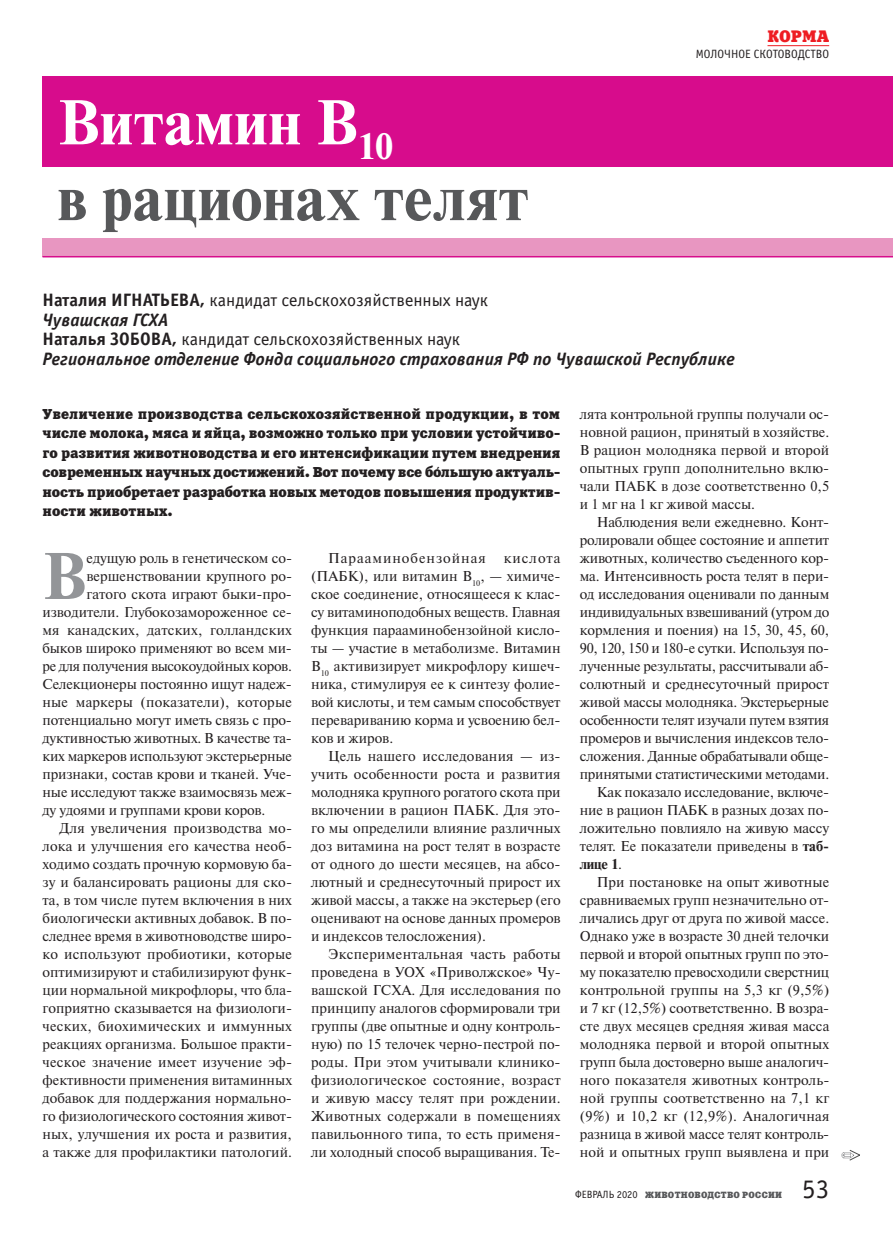
<style>
.page{position:relative;width:893px;height:1234px;background:#fff}
.page>*{position:absolute;margin:0;border:0;box-sizing:border-box;transform-origin:0 0}
.t1{font:700 65.7px "Newton C";color:#939598}
.t2{font:700 63px/75.8px "Newton C";letter-spacing:.01em;color:#57585a}
.t3{font:27px "Officina Sans C";color:#231f20}
.t4{font:italic 700 18px/19.5px "Officina Sans C";color:#231f20}
.t5{font:16.5px "Xenia C";color:#ee1d23}
.t6{font:14.25px/18px "Newton C";letter-spacing:-.005em;color:#231f20;text-align:justify}
.t7{font:14.25px/19.5px "Xenia C";letter-spacing:-.01em;color:#231f20;text-align:justify}
.t8{font:14.25px "Newton C";letter-spacing:.015em;color:#231f20}
.t9{font:14.25px "Newton C";letter-spacing:-.025em;color:#231f20}
.t10{font:14.25px "Newton C";letter-spacing:.07em;color:#231f20}
.t11{font:700 14.25px "Newton C";color:#231f20}
.t12{font:12px "Officina Sans C";color:#231f20}
.t13{font:9px "Xenia C";letter-spacing:.025em;color:#57585a}
.s1{color:#fff}
.s2{font-style:normal}
.s3{font-weight:400;font-style:normal}
.s4{font-weight:700}
.s5{font-weight:400}
.s6{font-family:"Officina Sans C";font-size:10.5px;color:#231f20}
</style>
<div class="page">
<hr style="left:767px;top:45px;width:62px;height:1px;background:#ee1d23">
<div style="left:43px;top:77px;width:850px;height:90px;background:#d70c8c"></div>
<div style="left:43px;top:239px;width:850px;height:18px;background:#e896c1"></div>
<hr style="left:43px;top:256px;width:850px;height:1px;background:#d70c8c">
<svg style="left:842px;top:1150px;width:18px;height:10px"></svg>
<h2 class="t2" style="left:58px;top:85px;width:472px"><span class="s1">Витамин B</span><sub>10<br></sub>в рационах телят</h2>
<p class="t5" style="left:767px;top:26px;width:63px">КОРМА</p>
<p class="t12" style="left:696px;top:48px;width:135px">МОЛОЧНОЕ СКОТОВОДСТВО</p>
<p class="t4" style="left:43px;top:290px;width:694px"><span class="s2">Наталия ИГНАТЬЕВА,</span> <span class="s3">кандидат сельскохозяйственных наук<br></span>Чувашская ГСХА<br><span class="s2">Наталья ЗОБОВА,</span> <span class="s3">кандидат сельскохозяйственных наук<br></span>Региональное отделение Фонда социального страхования РФ по Чувашской Республике</p>
<p class="t7" style="left:43px;top:404px;width:520px">Увеличение производства сельскохозяйственной продукции, в том числе молока, мяса и яйца, возможно только при условии устойчиво&shy;го развития животноводства и его интенсификации путем внедрения современных научных достижений. Вот почему все большую актуаль&shy;ность приобретает разработка новых методов повышения продуктив&shy;ности животных.</p>
<p class="t6" style="left:580px;top:405px;width:251px">лята контрольной группы получали ос&shy;новной рацион, принятый в хозяйстве.<br>В рацион молодняка первой и второй опытных групп дополнительно вклю&shy;чали ПАБК в дозе соответственно 0,5 и 1 мг на 1 кг живой массы.</p>
<p class="t6" style="left:597px;top:513px;width:232px">Наблюдения вели ежедневно. Конт-</p>
<p class="t6" style="left:580px;top:531px;width:251px">ролировали общее состояние и аппетит</p>
<p class="t6" style="left:580px;top:549px;width:251px">животных, количество съеденного кор-</p>
<p class="t6" style="left:580px;top:567px;width:251px">ма. Интенсивность роста телят в пери-</p>
<p class="t6" style="left:580px;top:585px;width:251px">од исследования оценивали по данным</p>
<p class="t9" style="left:580px;top:604px;width:251px">индивидуальных взвешиваний (утром до</p>
<p class="t6" style="left:580px;top:621px;width:251px">кормления и поения) на 15, 30, 45, 60,</p>
<p class="t6" style="left:580px;top:639px;width:251px">90, 120, 150 и 180‑е сутки. Используя по-</p>
<p class="t6" style="left:580px;top:657px;width:251px">лученные результаты, рассчитывали аб-</p>
<p class="t6" style="left:580px;top:675px;width:251px">солютный и среднесуточный прирост</p>
<p class="t6" style="left:580px;top:693px;width:251px">живой массы молодняка. Экстерьерные</p>
<p class="t6" style="left:580px;top:711px;width:251px">особенности телят изучали путем взятия</p>
<p class="t6" style="left:580px;top:729px;width:251px">промеров и вычисления индексов тело-</p>
<p class="t6" style="left:580px;top:747px;width:251px">сложения. Данные обрабатывали обще-</p>
<p class="t6" style="left:580px;top:765px;width:251px">принятыми статистическими методами.</p>
<p class="t6" style="left:597px;top:783px;width:234px">Как показало исследование, включе-</p>
<p class="t6" style="left:580px;top:801px;width:251px">ние в рацион ПАБК в разных дозах по-</p>
<p class="t6" style="left:580px;top:819px;width:251px">ложительно повлияло на живую массу</p>
<p class="t6" style="left:580px;top:837px;width:251px">телят. Ее показатели приведены в <span class="s4">таб‑</span></p>
<p class="t11" style="left:580px;top:856px;width:44px">лице 1<span class="s5">.</span></p>
<p class="t6" style="left:597px;top:873px;width:234px">При постановке на опыт животные</p>
<p class="t6" style="left:580px;top:891px;width:251px">сравниваемых групп незначительно от-</p>
<p class="t6" style="left:580px;top:909px;width:251px">личались друг от друга по живой массе.</p>
<p class="t6" style="left:580px;top:927px;width:251px">Однако уже в возрасте 30 дней телочки</p>
<p class="t6" style="left:580px;top:945px;width:251px">первой и второй опытных групп по это-</p>
<p class="t6" style="left:580px;top:963px;width:251px">му показателю превосходили сверстниц</p>
<p class="t6" style="left:580px;top:981px;width:251px">контрольной группы на 5,3 кг (9,5%)</p>
<p class="t6" style="left:580px;top:999px;width:251px">и 7 кг (12,5%) соответственно. В возра-</p>
<p class="t6" style="left:580px;top:1017px;width:251px">сте двух месяцев средняя живая масса</p>
<p class="t6" style="left:580px;top:1035px;width:251px">молодняка первой и второй опытных</p>
<p class="t6" style="left:580px;top:1053px;width:251px">групп была достоверно выше аналогич-</p>
<p class="t6" style="left:580px;top:1071px;width:251px">ного показателя животных контроль-</p>
<p class="t6" style="left:580px;top:1089px;width:251px">ной группы соответственно на 7,1 кг</p>
<p class="t8" style="left:580px;top:1108px;width:251px">(9%) и 10,2 кг (12,9%). Аналогичная</p>
<p class="t6" style="left:580px;top:1125px;width:251px">разница в живой массе телят контроль-</p>
<p class="t6" style="left:580px;top:1143px;width:251px">ной и опытных групп выявлена и при</p>
<p class="t10" style="left:328px;top:550px;width:159px">Парааминобензойная</p>
<h1 class="t1" style="left:43px;top:539px;width:46px">В</h1>
<p class="t6" style="left:87px;top:549px;width:207px">едущую роль в генетическом со-</p>
<p class="t6" style="left:311px;top:549px;width:251px;text-indent:193px">кислота (ПАБК), или витамин В<sub>10</sub>, — химиче&shy;ское соединение, относящееся к клас&shy;су витаминоподобных веществ. Главная функция парааминобензойной кисло&shy;ты — участие в метаболизме. Витамин В<sub>10</sub> активизирует микрофлору кишеч&shy;ника, стимулируя ее к синтезу фолие&shy;вой кислоты, и тем самым способствует перевариванию корма и усвоению бел&shy;ков и жиров.</p>
<p class="t6" style="left:311px;top:747px;width:251px;text-indent:17px">Цель нашего исследования — из&shy;учить особенности роста и развития молодняка крупного рогатого скота при включении в рацион ПАБК. Для это&shy;го мы определили влияние различных доз витамина на рост телят в возрасте от одного до шести месяцев, на абсо&shy;лютный и среднесуточный прирост их живой массы, а также на экстерьер (его оценивают на основе данных промеров и индексов телосложения).</p>
<p class="t6" style="left:311px;top:945px;width:251px;text-indent:17px">Экспериментальная часть работы проведена в УОХ «Приволжское» Чу&shy;вашской ГСХА. Для исследования по принципу аналогов сформировали три группы (две опытные и одну контроль&shy;ную) по 15 телочек черно-пестрой по&shy;роды. При этом учитывали клинико&shy;физиологическое состояние, возраст и живую массу телят при рождении.<br>Животных содержали в помещениях павильонного типа, то есть применя&shy;ли холодный способ выращивания. Те-</p>
<p class="t6" style="left:87px;top:567px;width:207px">вершенствовании крупного ро-</p>
<p class="t6" style="left:87px;top:585px;width:207px">гатого скота играют быки-про-</p>
<p class="t6" style="left:43px;top:603px;width:251px">изводители. Глубокозамороженное се-</p>
<p class="t6" style="left:43px;top:621px;width:251px">мя канадских, датских, голландских</p>
<p class="t6" style="left:43px;top:639px;width:251px">быков широко применяют во всем ми-</p>
<p class="t9" style="left:43px;top:658px;width:251px">ре для получения высокоудойных коров.</p>
<p class="t6" style="left:43px;top:675px;width:251px">Селекционеры постоянно ищут надеж-</p>
<p class="t8" style="left:42px;top:694px;width:251px">ные маркеры (показатели), которые</p>
<p class="t6" style="left:42px;top:711px;width:251px">потенциально могут иметь связь с про-</p>
<p class="t6" style="left:43px;top:729px;width:251px">дуктивностью животных. В качестве та-</p>
<p class="t6" style="left:43px;top:747px;width:251px">ких маркеров используют экстерьерные</p>
<p class="t6" style="left:43px;top:765px;width:251px">признаки, состав крови и тканей. Уче-</p>
<p class="t6" style="left:43px;top:783px;width:251px">ные исследуют также взаимосвязь меж-</p>
<p class="t6" style="left:43px;top:801px;width:224px">ду удоями и группами крови коров.</p>
<p class="t8" style="left:60px;top:820px;width:234px">Для увеличения производства мо-</p>
<p class="t6" style="left:43px;top:837px;width:251px">лока и улучшения его качества необ-</p>
<p class="t6" style="left:43px;top:855px;width:251px">ходимо создать прочную кормовую ба-</p>
<p class="t6" style="left:43px;top:873px;width:251px">зу и балансировать рационы для ско-</p>
<p class="t6" style="left:43px;top:891px;width:251px">та, в том числе путем включения в них</p>
<p class="t6" style="left:43px;top:909px;width:251px">биологически активных добавок. В по-</p>
<p class="t6" style="left:43px;top:927px;width:251px">следнее время в животноводстве широ-</p>
<p class="t8" style="left:43px;top:946px;width:251px">ко используют пробиотики, которые</p>
<p class="t6" style="left:43px;top:963px;width:251px">оптимизируют и стабилизируют функ-</p>
<p class="t6" style="left:43px;top:981px;width:251px">ции нормальной микрофлоры, что бла-</p>
<p class="t6" style="left:43px;top:999px;width:251px">гоприятно сказывается на физиологи-</p>
<p class="t8" style="left:43px;top:1018px;width:251px">ческих, биохимических и иммунных</p>
<p class="t6" style="left:43px;top:1035px;width:251px">реакциях организма. Большое практи-</p>
<p class="t8" style="left:43px;top:1054px;width:251px">ческое значение имеет изучение эф-</p>
<p class="t6" style="left:43px;top:1071px;width:251px">фективности применения витаминных</p>
<p class="t6" style="left:43px;top:1089px;width:251px">добавок для поддержания нормально-</p>
<p class="t6" style="left:43px;top:1107px;width:251px">го физиологического состояния живот-</p>
<p class="t6" style="left:43px;top:1125px;width:251px">ных, улучшения их роста и развития,</p>
<p class="t6" style="left:43px;top:1143px;width:251px">а также для профилактики патологий.</p>
<p class="t13" style="left:575px;top:1188px;width:209px"><span class="s6">ФЕВРАЛЬ 2020</span> ЖИВОТНОВОДСТВО РОССИИ</p>
<h3 class="t3" style="left:802px;top:1174px;width:28px">53</h3>
</div>
